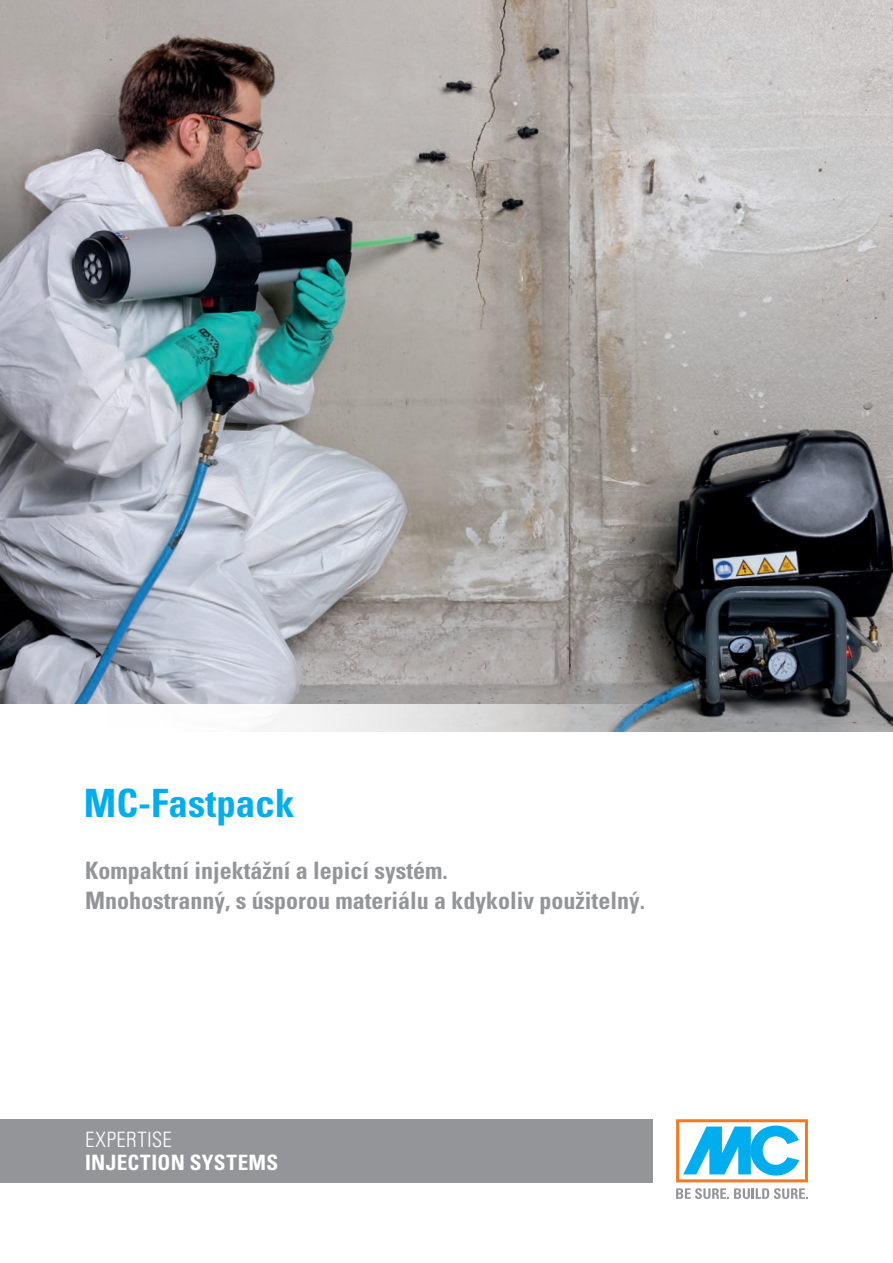
<style>
.page{position:relative;width:893px;height:1263px;background:#fff}
.page>*{position:absolute;margin:0;border:0;box-sizing:border-box;transform-origin:0 0}
.t1{font:700 condensed 39px "Univers LT Pro";color:#00aeef}
.t2{font:700 condensed 24px/30px "Univers LT Pro";color:#939598}
.t3{font:700 condensed 21.15px "Univers LT Pro";letter-spacing:.015em;color:#fff}
.t4{font:300 condensed 21.15px "Univers LT Std";letter-spacing:.02em;color:#fff}
</style>
<div class="page">
<img style="left:0;top:0;width:893px;height:731px">
<svg style="left:0;top:704px;width:672px;height:28px"></svg>
<svg style="left:676px;top:1119px;width:132px;height:63px"></svg>
<svg style="left:676px;top:1188px;width:132px;height:11px"></svg>
<div style="left:0;top:1119px;width:652px;height:63px;background:#939598"></div>
<h1 class="t1" style="left:84px;top:779px;width:212px">MC-Fastpack</h1>
<p class="t2" style="left:85px;top:855px;width:561px">Kompaktní injektážní a lepicí systém.<br>Mnohostranný, s úsporou materiálu a kdykoliv použitelný.</p>
<p class="t4" style="left:85px;top:1126px;width:88px">EXPERTISE</p>
<p class="t3" style="left:85px;top:1149px;width:195px">INJECTION SYSTEMS</p>
</div>
